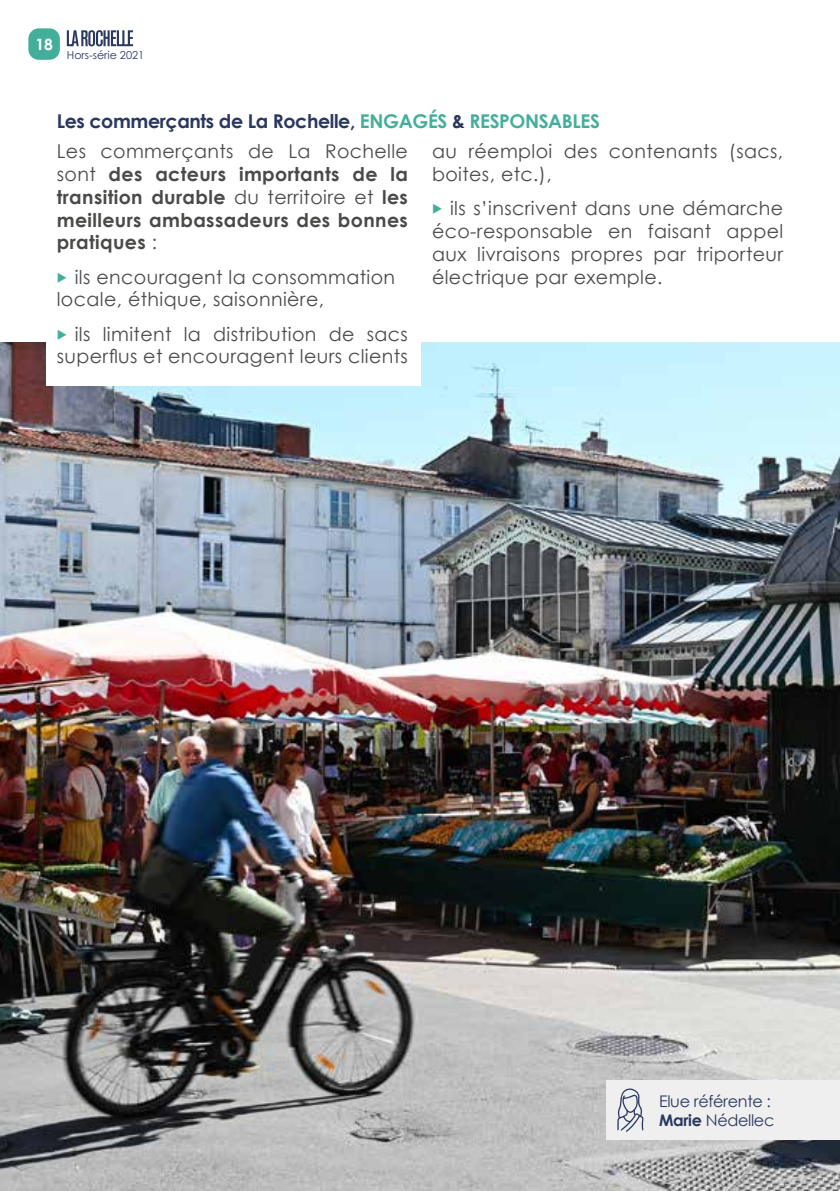
<style>
.page{position:relative;width:840px;height:1191px;background:#fff}
.page>*{position:absolute;margin:0;border:0;box-sizing:border-box;transform-origin:0 0}
.t1{font:19px/22.8px "Century Gothic";letter-spacing:.02em;color:#4a4a49}
.t2{font:700 19px/22.8px "Century Gothic";letter-spacing:.02em;color:#4a4a49;text-align:justify}
.t3{font:700 19px "Century Gothic";letter-spacing:-.02em;color:#2a385f}
.t4{font:16px/19.2px "Century Gothic";letter-spacing:-.02em;color:#2a385f}
.t5{font:700 15.6px "Century Gothic";color:#fff}
.t6{font:11px "Century Gothic";color:#2a385f}
.s1{color:#43af9b}
.s2{font-weight:400}
.s3{font-weight:700}
</style>
<div class="page">
<div style="left:28px;top:28px;width:32px;height:32px;background:#43af9b;border-radius:11px"></div>
<svg style="left:67px;top:30px;width:66px;height:16px"></svg>
<img style="left:0;top:342px;width:839px;height:849px">
<div style="left:46px;top:224px;width:374px;height:162px;background:#fff"></div>
<div style="left:605px;top:1080px;width:234px;height:60px;background:#efefef"></div>
<svg style="left:617px;top:1088px;width:26px;height:44px"></svg>
<p class="t5" style="left:35px;top:32px;width:19px">18</p>
<p class="t6" style="left:67px;top:47px;width:79px">Hors-série 2021</p>
<p class="t3" style="left:57px;top:107px;width:544px">Les commerçants de La Rochelle, <span class="s1">ENGAGÉS</span> &amp; <span class="s1">RESPONSABLES</span></p>
<p class="t2" style="left:57px;top:139px;width:352px"><span class="s2">Les commerçants de La Rochelle sont</span> des acteurs importants de la transition durable <span class="s2">du territoire et</span> les meilleurs ambassadeurs des bonnes pratiques <span class="s2">:</span></p>
<p class="t1" style="left:57px;top:265px;width:340px"><span class="s1">◆</span> ils encouragent la consommation locale, éthique, saisonnière,</p>
<p class="t1" style="left:57px;top:322px;width:352px"><span class="s1">◆</span> ils limitent la distribution de sacs superflus et encouragent leurs clients</p>
<p class="t1" style="left:432px;top:140px;width:352px">au réemploi des contenants (sacs, boites, etc.),</p>
<p class="t1" style="left:432px;top:197px;width:352px;text-align:justify"><span class="s1">◆</span> ils s’inscrivent dans une démarche éco-responsable en faisant appel aux livraisons propres par triporteur électrique par exemple.</p>
<p class="t4" style="left:658px;top:1091px;width:117px">Elue référente :<br><span class="s3">Marie</span> Nédellec</p>
</div>
